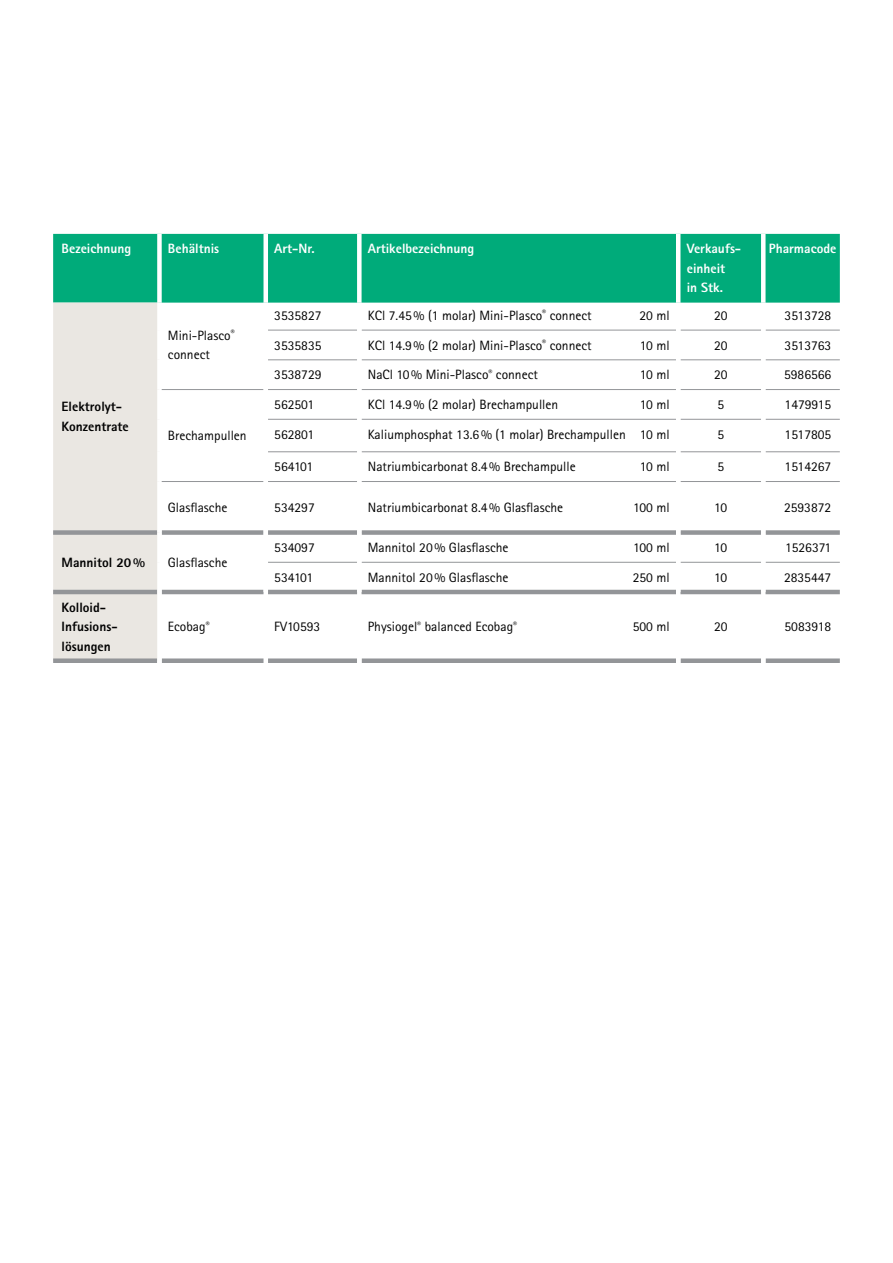
<style>
.page{position:relative;width:893px;height:1263px;background:#fff}
.page>*{position:absolute;margin:0;border:0;box-sizing:border-box;transform-origin:0 0}
.t1{font:13.5px/19.5px "Rotis Sans Serif Pro";color:#000}
.t2{font:800 13.5px/19.5px "Rotis Sans Serif Pro";color:#fff}
.t3{font:800 13.5px/19.5px "Rotis Sans Serif Pro";color:#000}
</style>
<div class="page">
<div style="left:53px;top:234px;width:787px;height:69px;background:#00ab7a"></div>
<div style="left:53px;top:303px;width:104px;height:355px;background:#eae7e2"></div>
<hr style="left:268px;top:562px;width:89px;height:1px;background:#939598">
<hr style="left:362px;top:562px;width:314px;height:1px;background:#939598">
<hr style="left:680px;top:562px;width:81px;height:1px;background:#939598">
<hr style="left:765px;top:562px;width:75px;height:1px;background:#939598">
<div style="left:53px;top:530px;width:104px;height:5px;background:#939598"></div>
<div style="left:162px;top:530px;width:101px;height:5px;background:#939598"></div>
<div style="left:268px;top:530px;width:89px;height:5px;background:#939598"></div>
<div style="left:362px;top:530px;width:314px;height:5px;background:#939598"></div>
<div style="left:680px;top:530px;width:81px;height:5px;background:#939598"></div>
<div style="left:765px;top:530px;width:75px;height:5px;background:#939598"></div>
<div style="left:268px;top:658px;width:89px;height:5px;background:#939598"></div>
<div style="left:362px;top:658px;width:314px;height:5px;background:#939598"></div>
<div style="left:680px;top:658px;width:81px;height:5px;background:#939598"></div>
<div style="left:765px;top:658px;width:75px;height:5px;background:#939598"></div>
<div style="left:157px;top:234px;width:5px;height:69px;background:#fff"></div>
<div style="left:263px;top:234px;width:5px;height:69px;background:#fff"></div>
<div style="left:357px;top:234px;width:5px;height:69px;background:#fff"></div>
<hr style="left:676px;top:234px;width:4px;height:69px;background:#fff">
<hr style="left:761px;top:234px;width:4px;height:69px;background:#fff">
<hr style="left:53px;top:590px;width:104px;height:4px;background:#939598">
<hr style="left:162px;top:590px;width:101px;height:4px;background:#939598">
<hr style="left:268px;top:330px;width:89px;height:1px;background:#939598">
<hr style="left:362px;top:330px;width:314px;height:1px;background:#939598">
<hr style="left:680px;top:330px;width:81px;height:1px;background:#939598">
<hr style="left:765px;top:330px;width:75px;height:1px;background:#939598">
<hr style="left:268px;top:359px;width:89px;height:1px;background:#939598">
<hr style="left:362px;top:359px;width:314px;height:1px;background:#939598">
<hr style="left:680px;top:359px;width:81px;height:1px;background:#939598">
<hr style="left:765px;top:359px;width:75px;height:1px;background:#939598">
<hr style="left:162px;top:389px;width:101px;height:1px;background:#939598">
<hr style="left:268px;top:389px;width:89px;height:1px;background:#939598">
<hr style="left:362px;top:389px;width:314px;height:1px;background:#939598">
<hr style="left:680px;top:389px;width:81px;height:1px;background:#939598">
<hr style="left:765px;top:389px;width:75px;height:1px;background:#939598">
<hr style="left:268px;top:419px;width:89px;height:1px;background:#939598">
<hr style="left:362px;top:419px;width:314px;height:1px;background:#939598">
<hr style="left:680px;top:419px;width:81px;height:1px;background:#939598">
<hr style="left:765px;top:419px;width:75px;height:1px;background:#939598">
<hr style="left:268px;top:451px;width:89px;height:1px;background:#939598">
<hr style="left:362px;top:451px;width:314px;height:1px;background:#939598">
<hr style="left:680px;top:451px;width:81px;height:1px;background:#939598">
<hr style="left:765px;top:451px;width:75px;height:1px;background:#939598">
<hr style="left:162px;top:481px;width:101px;height:1px;background:#939598">
<hr style="left:268px;top:481px;width:89px;height:1px;background:#939598">
<hr style="left:362px;top:481px;width:314px;height:1px;background:#939598">
<hr style="left:680px;top:481px;width:81px;height:1px;background:#939598">
<hr style="left:765px;top:481px;width:75px;height:1px;background:#939598">
<div style="left:53px;top:658px;width:104px;height:5px;background:#939598"></div>
<div style="left:162px;top:658px;width:101px;height:5px;background:#939598"></div>
<hr style="left:268px;top:590px;width:89px;height:4px;background:#939598">
<hr style="left:362px;top:590px;width:314px;height:4px;background:#939598">
<hr style="left:680px;top:590px;width:81px;height:4px;background:#939598">
<hr style="left:765px;top:590px;width:75px;height:4px;background:#939598">
<p class="t2" style="left:62px;top:239px;width:71px">Bezeichnung</p>
<p class="t2" style="left:168px;top:239px;width:53px">Behältnis</p>
<p class="t2" style="left:274px;top:239px;width:42px">Art-Nr.</p>
<p class="t2" style="left:368px;top:239px;width:108px">Artikelbezeichnung</p>
<p class="t2" style="left:687px;top:239px;width:55px">Verkaufs&shy;einheit<br>in Stk.</p>
<p class="t2" style="left:769px;top:239px;width:69px">Pharmacode</p>
<p class="t3" style="left:62px;top:397px;width:69px">Elektrolyt-<br>Konzentrate</p>
<p class="t1" style="left:168px;top:326px;width:68px">Mini-Plasco<sup>® </sup>connect</p>
<p class="t1" style="left:168px;top:426px;width:80px">Brechampullen</p>
<p class="t1" style="left:274px;top:306px;width:49px">3535827</p>
<p class="t1" style="left:368px;top:306px;width:225px">KCl 7.45% (1 molar) Mini-Plasco<sup>®</sup> connect</p>
<p class="t1" style="left:639px;top:306px;width:32px">20 ml</p>
<p class="t1" style="left:714px;top:306px;width:15px">20</p>
<p class="t1" style="left:785px;top:306px;width:48px">3513728</p>
<p class="t1" style="left:274px;top:335px;width:49px">3535835</p>
<p class="t1" style="left:368px;top:335px;width:225px">KCl 14.9% (2 molar) Mini-Plasco<sup>®</sup> connect</p>
<p class="t1" style="left:640px;top:335px;width:31px">10 ml</p>
<p class="t1" style="left:714px;top:335px;width:15px">20</p>
<p class="t1" style="left:785px;top:335px;width:48px">3513763</p>
<p class="t1" style="left:274px;top:365px;width:49px">3538729</p>
<p class="t1" style="left:368px;top:365px;width:172px">NaCl 10% Mini-Plasco<sup>®</sup> connect</p>
<p class="t1" style="left:640px;top:365px;width:31px">10 ml</p>
<p class="t1" style="left:714px;top:365px;width:15px">20</p>
<p class="t1" style="left:784px;top:365px;width:49px">5986566</p>
<p class="t1" style="left:274px;top:395px;width:42px">562501</p>
<p class="t1" style="left:368px;top:395px;width:192px">KCl 14.9% (2 molar) Brechampullen</p>
<p class="t1" style="left:640px;top:395px;width:31px">10 ml</p>
<p class="t1" style="left:717px;top:395px;width:8px">5</p>
<p class="t1" style="left:785px;top:395px;width:48px">1479915</p>
<p class="t1" style="left:274px;top:425px;width:42px">562801</p>
<p class="t1" style="left:368px;top:425px;width:303px">Kaliumphosphat 13.6% (1 molar) Brechampullen 10 ml</p>
<p class="t1" style="left:717px;top:425px;width:8px">5</p>
<p class="t1" style="left:785px;top:425px;width:48px">1517805</p>
<p class="t1" style="left:274px;top:457px;width:41px">564101</p>
<p class="t1" style="left:368px;top:457px;width:209px">Natriumbicarbonat 8.4% Brechampulle</p>
<p class="t1" style="left:640px;top:457px;width:31px">10 ml</p>
<p class="t1" style="left:717px;top:457px;width:8px">5</p>
<p class="t1" style="left:785px;top:457px;width:48px">1514267</p>
<p class="t1" style="left:168px;top:497px;width:61px">Glasflasche</p>
<p class="t1" style="left:274px;top:497px;width:42px">534297</p>
<p class="t1" style="left:368px;top:497px;width:197px">Natriumbicarbonat 8.4% Glasflasche</p>
<p class="t1" style="left:633px;top:497px;width:38px">100 ml</p>
<p class="t1" style="left:714px;top:497px;width:15px">10</p>
<p class="t1" style="left:784px;top:497px;width:49px">2593872</p>
<p class="t3" style="left:62px;top:553px;width:85px">Mannitol 20%</p>
<p class="t1" style="left:168px;top:553px;width:61px">Glasflasche</p>
<p class="t1" style="left:274px;top:538px;width:42px">534097</p>
<p class="t1" style="left:368px;top:538px;width:142px">Mannitol 20% Glasflasche</p>
<p class="t1" style="left:633px;top:538px;width:38px">100 ml</p>
<p class="t1" style="left:714px;top:538px;width:15px">10</p>
<p class="t1" style="left:785px;top:538px;width:48px">1526371</p>
<p class="t1" style="left:274px;top:568px;width:41px">534101</p>
<p class="t1" style="left:368px;top:568px;width:142px">Mannitol 20% Glasflasche</p>
<p class="t1" style="left:633px;top:568px;width:39px">250 ml</p>
<p class="t1" style="left:714px;top:568px;width:15px">10</p>
<p class="t1" style="left:784px;top:568px;width:49px">2835447</p>
<p class="t3" style="left:62px;top:597px;width:56px">Kolloid-<br>Infusions&shy;lösungen</p>
<p class="t1" style="left:168px;top:617px;width:43px">Ecobag<sup>®</sup></p>
<p class="t1" style="left:274px;top:617px;width:48px">FV10593</p>
<p class="t1" style="left:368px;top:617px;width:151px">Physiogel<sup>®</sup> balanced Ecobag<sup>®</sup></p>
<p class="t1" style="left:633px;top:617px;width:39px">500 ml</p>
<p class="t1" style="left:714px;top:617px;width:15px">20</p>
<p class="t1" style="left:784px;top:617px;width:48px">5083918</p>
</div>
